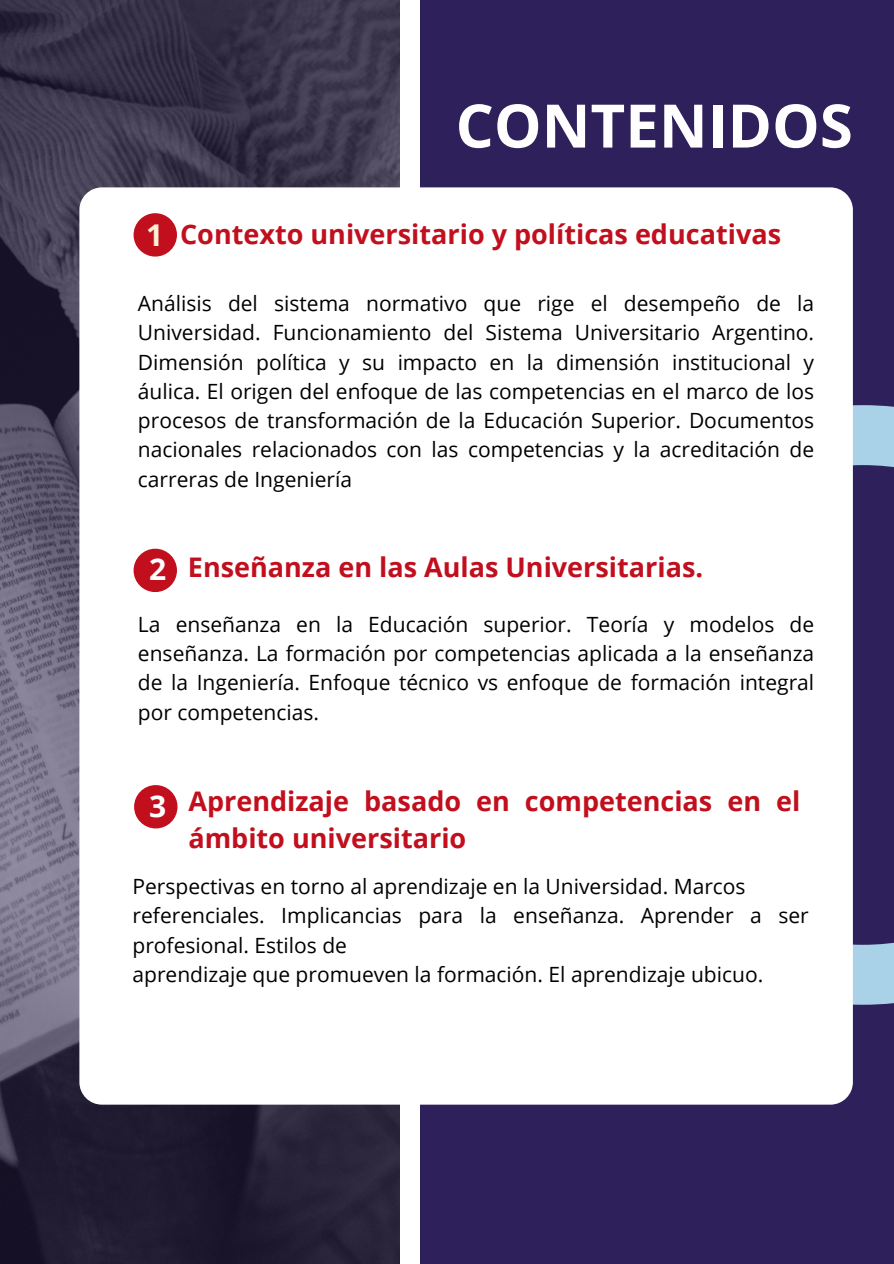
<style>
.page{position:relative;width:894px;height:1264px;background:#fff}
.page>*{position:absolute;margin:0;border:0;box-sizing:border-box;transform-origin:0 0}
.t1{font:700 60px "Open Sans";color:#fefefe}
.t2{font:700 30px "Open Sans";color:#fefefe}
.t3{font:700 30px "Open Sans";color:#fbf0d4}
.t4{font:700 27px/37.2px "Open Sans";color:#c10f1e}
.t5{font:21px/29.2px "Open Sans";color:#000;text-align:justify}
</style>
<div class="page">
<div style="left:0;top:0;width:893px;height:1263px;background:#2e205b"></div>
<img style="left:0;top:0;width:400px;height:1263px">
<svg style="left:852px;top:405px;width:41px;height:599px"></svg>
<div style="left:400px;top:0;width:20px;height:1263px;background:#fff"></div>
<div style="left:79px;top:187px;width:773px;height:917px;background:#fff;border-radius:22px"></div>
<div style="left:133px;top:213px;width:44px;height:43px;background:#c10f1e;border-radius:50%"></div>
<div style="left:133px;top:548px;width:44px;height:44px;background:#c10f1e;border-radius:50%"></div>
<div style="left:134px;top:785px;width:43px;height:43px;background:#c10f1e;border-radius:50%"></div>
<p class="t1" style="left:455px;top:83px;width:398px">CONTENIDOS</p>
<p class="t3" style="left:146px;top:213px;width:19px">1</p>
<h1 class="t4" style="left:180px;top:215px;width:602px">Contexto universitario y políticas educativas</h1>
<h2 class="t5" style="left:138px;top:288px;width:677px">Análisis del sistema normativo que rige el desempeño de la Universidad. Funcionamiento del Sistema Universitario Argentino.<br>Dimensión política y su impacto en la dimensión institucional y áulica. El origen del enfoque de las competencias en el marco de los procesos de transformación de la Educación Superior. Documentos nacionales relacionados con las competencias y la acreditación de carreras de Ingeniería</h2>
<h2 class="t2" style="left:149px;top:548px;width:19px">2</h2>
<p class="t4" style="left:188px;top:548px;width:516px">Enseñanza en las Aulas Universitarias.</p>
<p class="t5" style="left:138px;top:609px;width:677px">La enseñanza en la Educación superior. Teoría y modelos de enseñanza. La formación por competencias aplicada a la enseñanza de la Ingeniería. Enfoque técnico vs enfoque de formación integral por competencias.</p>
<p class="t4" style="left:188px;top:782px;width:613px">Aprendizaje basado en competencias en el ámbito universitario</p>
<h2 class="t5" style="left:132px;top:871px;width:614px">Perspectivas en torno al aprendizaje en la Universidad. Marcos</h2>
<p class="t5" style="left:132px;top:900px;width:677px">referenciales. Implicancias para la enseñanza. Aprender a ser profesional. Estilos de</p>
<p class="t5" style="left:132px;top:959px;width:632px">aprendizaje que promueven la formación. El aprendizaje ubicuo.</p>
<p class="t2" style="left:149px;top:785px;width:19px">3</p>
</div>
